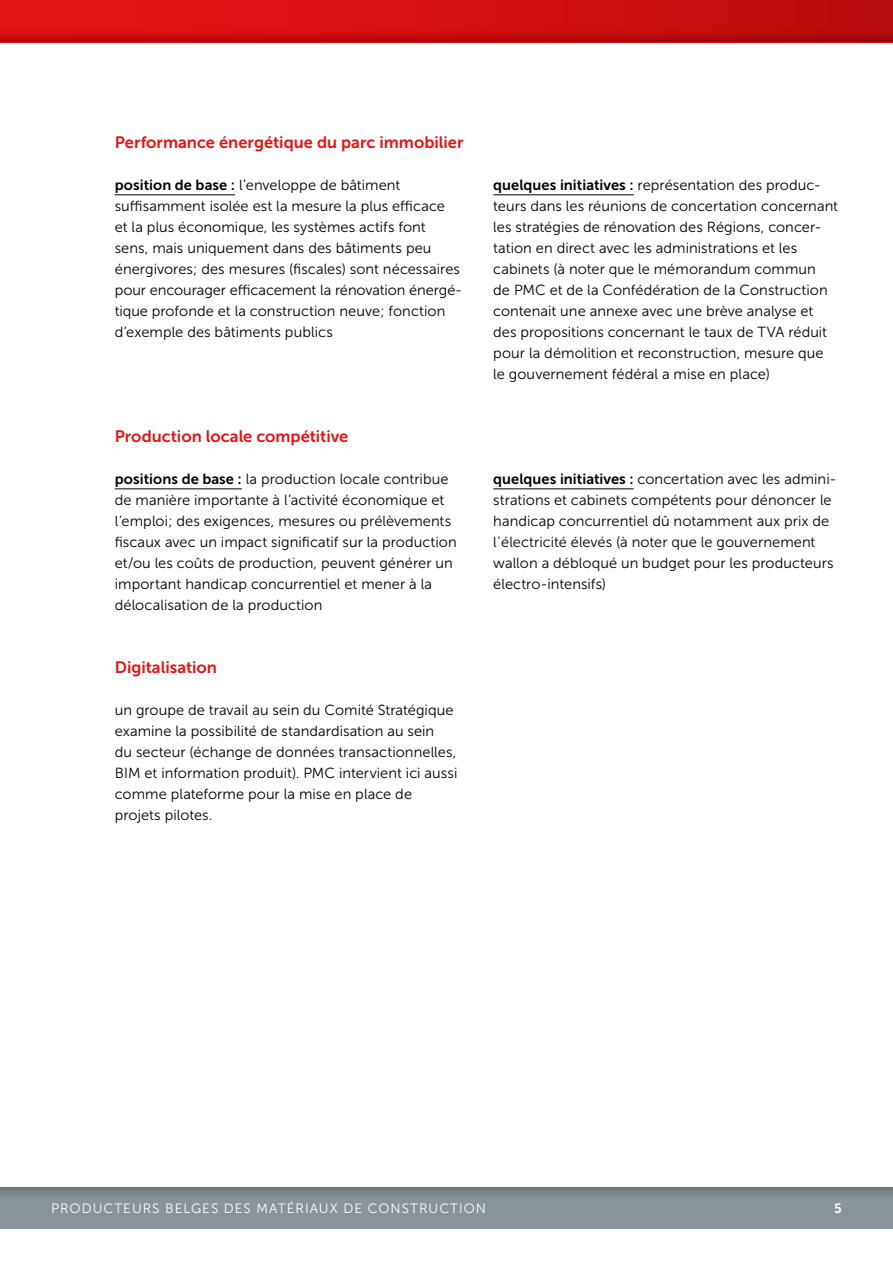
<style>
.page{position:relative;width:893px;height:1263px;background:#fff}
.page>*{position:absolute;margin:0;border:0;box-sizing:border-box;transform-origin:0 0}
.t1{font:16.5px "Museo Sans 700";color:#e31414}
.t2{font:14.7px/21px "Museo Sans 300";letter-spacing:.005em;color:#000}
.t3{font:13.5px "Museo Sans 300";letter-spacing:.075em;color:#fff}
.t4{font:13.5px "Museo Sans 700";color:#fff}
.s1{font-family:"Museo Sans 700"}
</style>
<div class="page">
<div style="left:0;top:0;width:893px;height:45px;background:#b40b0b;opacity:.9"></div>
<div style="left:0;top:1186px;width:893px;height:43px;background:#88949a"></div>
<div style="left:0;top:1142px;width:893px;height:59px;background:#000;opacity:.5"></div>
<div style="left:0;top:1157px;width:893px;height:29px;background:#fff"></div>
<div style="left:0;top:1118px;width:893px;height:43px;background:#fff"></div>
<hr style="left:0;top:42px;width:893px;height:1px;background:#e31414">
<hr style="left:115px;top:195px;width:120px;height:1px;background:#000">
<hr style="left:493px;top:195px;width:141px;height:1px;background:#000">
<hr style="left:115px;top:489px;width:127px;height:1px;background:#000">
<hr style="left:493px;top:489px;width:141px;height:1px;background:#000">
<p class="t1" style="left:115px;top:133px;width:350px">Performance énergétique du parc immobilier</p>
<p class="t2" style="left:115px;top:175px;width:347px"><span class="s1">position de base :</span> l’enveloppe de bâtiment suffisamment isolée est la mesure la plus efficace et la plus économique, les systèmes actifs font sens, mais uniquement dans des bâtiments peu énergivores ; des mesures (fiscales) sont nécessaires pour encourager efficacement la rénovation énergé&shy;tique profonde et la construction neuve ; fonction d’exemple des bâtiments publics</p>
<p class="t2" style="left:493px;top:175px;width:346px"><span class="s1">quelques initiatives :</span> représentation des produc&shy;teurs dans les réunions de concertation concernant les stratégies de rénovation des Régions, concer&shy;tation en direct avec les administrations et les cabinets (à noter que le mémorandum commun<br>de PMC et de la Confédération de la Construction contenait une annexe avec une brève analyse et des propositions concernant le taux de TVA réduit pour la démolition et reconstruction, mesure que le gouvernement fédéral a mise en place)</p>
<p class="t1" style="left:115px;top:427px;width:235px">Production locale compétitive</p>
<p class="t2" style="left:115px;top:469px;width:343px"><span class="s1">positions de base :</span> la production locale contribue de manière importante à l’activité économique et l’emploi ; des exigences, mesures ou prélèvements fiscaux avec un impact significatif sur la production et/ou les coûts de production, peuvent générer un important handicap concurrentiel et mener à la délocalisation de la production</p>
<p class="t2" style="left:493px;top:469px;width:342px"><span class="s1">quelques initiatives :</span> concertation avec les admini&shy;strations et cabinets compétents pour dénoncer le handicap concurrentiel dû notamment aux prix de l’électricité élevés (à noter que le gouvernement wallon a débloqué un budget pour les producteurs électro-intensifs)</p>
<p class="t1" style="left:115px;top:658px;width:104px">Digitalisation</p>
<p class="t2" style="left:115px;top:700px;width:344px">un groupe de travail au sein du Comité Stratégique examine la possibilité de standardisation au sein<br>du secteur (échange de données transactionnelles, BIM et information produit). PMC intervient ici aussi comme plateforme pour la mise en place de projets pilotes.</p>
<p class="t3" style="left:51px;top:1201px;width:437px">PRODUCTEURS BELGES DES MATÉRIAUX DE CONSTRUCTION</p>
<p class="t4" style="left:834px;top:1200px;width:9px">5</p>
</div>
